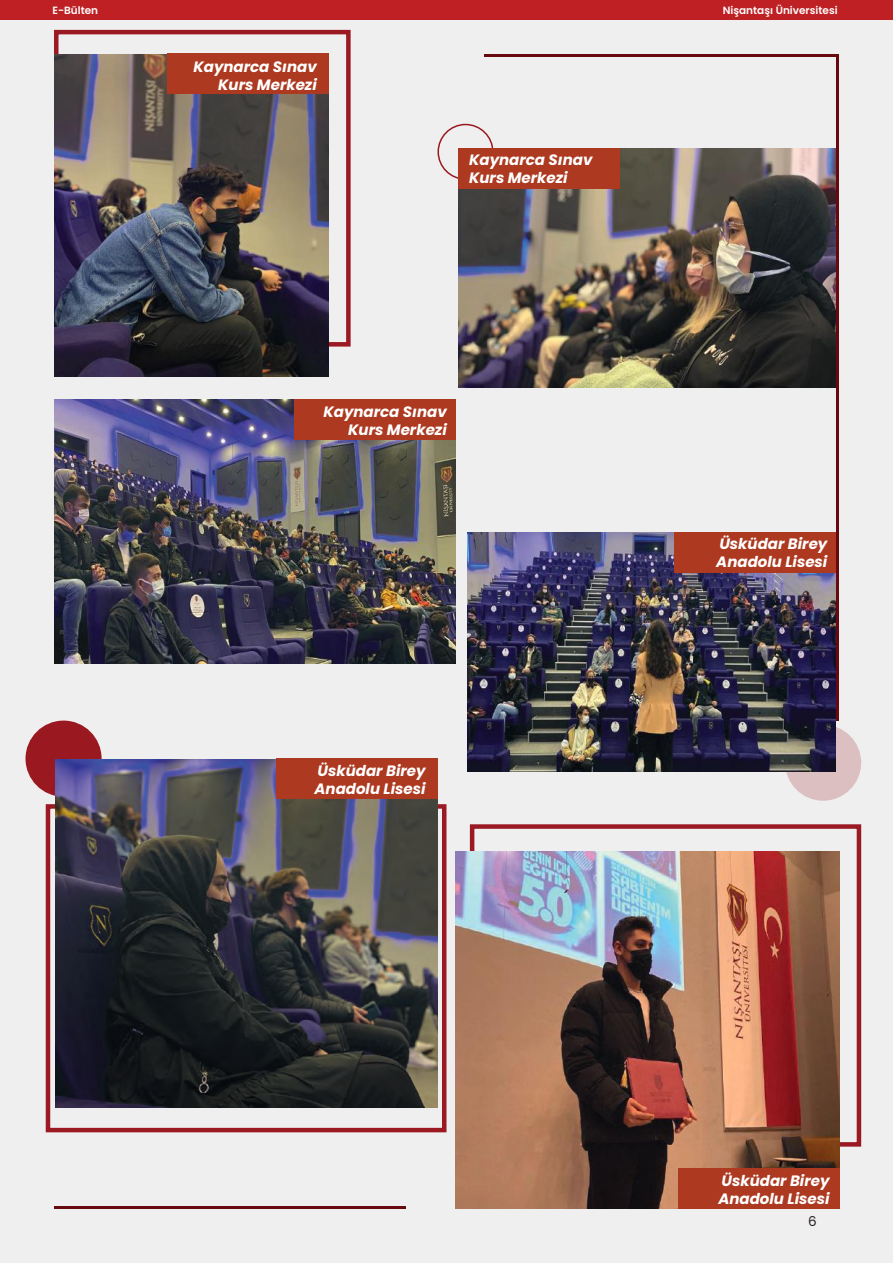
<style>
.page{position:relative;width:893px;height:1263px;background:#efefef}
.page>*{position:absolute;margin:0;border:0;box-sizing:border-box;transform-origin:0 0}
.t1{font:italic 700 15px/18px "Poppins";color:#fff}
.t2{font:13.5px "Poppins";color:#241f1f}
.t3{font:600 10.5px "Poppins";color:#fff}
</style>
<div class="page">
<div style="left:0;top:0;width:893px;height:19px;background:#be2023"></div>
<div style="left:54px;top:30px;width:297px;height:317px;border:4px solid #9b1922"></div>
<div style="left:470px;top:824px;width:391px;height:322px;border:4px solid #9b1922"></div>
<div style="left:46px;top:804px;width:400px;height:328px;border:4px solid #9b1922"></div>
<div style="left:26px;top:720px;width:76px;height:77px;background:#9a1920;border-radius:50%"></div>
<div style="left:785px;top:725px;width:76px;height:76px;background:#dcc0c1;border-radius:50%"></div>
<div style="left:437px;top:124px;width:57px;height:56px;border:2px solid #9a1920;border-radius:50%"></div>
<hr style="left:485px;top:54px;width:351px;height:3px;background:#660a0f">
<img style="left:54px;top:54px;width:275px;height:322px">
<img style="left:54px;top:400px;width:401px;height:263px">
<img style="left:459px;top:149px;width:376px;height:238px">
<div style="left:459px;top:149px;width:161px;height:40px;background:#ac3920"></div>
<div style="left:295px;top:399px;width:161px;height:41px;background:#ac3920"></div>
<div style="left:168px;top:54px;width:161px;height:40px;background:#ac3920"></div>
<img style="left:467px;top:533px;width:368px;height:238px">
<div style="left:674px;top:532px;width:161px;height:41px;background:#ac3920"></div>
<img style="left:56px;top:759px;width:381px;height:349px">
<div style="left:277px;top:759px;width:161px;height:40px;background:#ac3920"></div>
<img style="left:456px;top:851px;width:383px;height:358px">
<hr style="left:836px;top:54px;width:3px;height:666px;background:#660a0f">
<div style="left:678px;top:1168px;width:161px;height:41px;background:#ac3920"></div>
<hr style="left:54px;top:1206px;width:352px;height:3px;background:#660a0f">
<p class="t3" style="left:52px;top:4px;width:47px">E-Bülten</p>
<p class="t3" style="left:723px;top:4px;width:116px">Nişantaşı Üniversitesi</p>
<p class="t1" style="left:193px;top:57px;width:125px;text-align:right">Kaynarca Sınav<br>Kurs Merkezi</p>
<p class="t1" style="left:469px;top:151px;width:125px">Kaynarca Sınav<br>Kurs Merkezi</p>
<p class="t1" style="left:323px;top:403px;width:125px;text-align:right">Kaynarca Sınav<br>Kurs Merkezi</p>
<p class="t1" style="left:315px;top:762px;width:113px">Üsküdar Birey<br>Anadolu Lisesi</p>
<p class="t1" style="left:716px;top:535px;width:113px">Üsküdar Birey<br>Anadolu Lisesi</p>
<p class="t1" style="left:718px;top:1172px;width:113px">Üsküdar Birey<br>Anadolu Lisesi</p>
<p class="t2" style="left:808px;top:1213px;width:10px">6</p>
</div>
